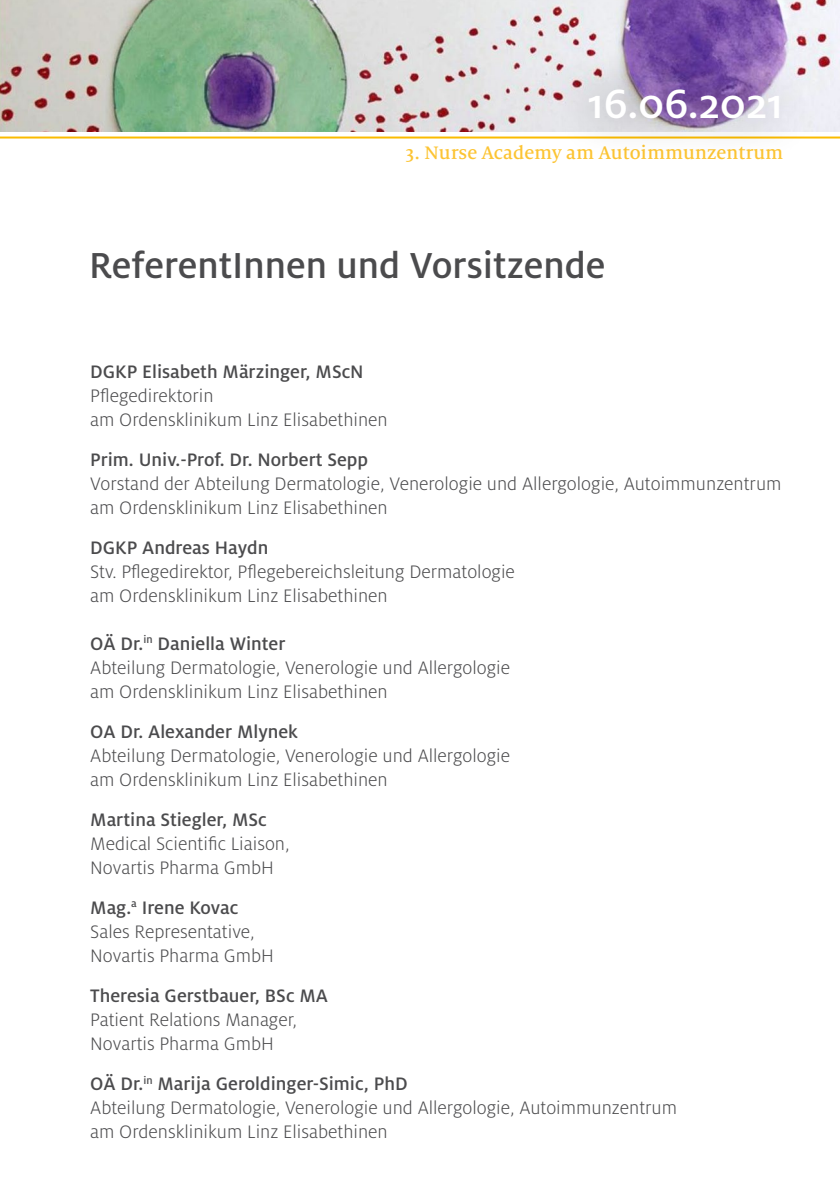
<style>
.page{position:relative;width:840px;height:1191px;background:#fff}
.page>*{position:absolute;margin:0;border:0;box-sizing:border-box;transform-origin:0 0}
.t1{font:500 45.2px "Milo OT";color:#fff}
.t2{font:500 40px "Milo OT";color:#4b4b4d}
.t3{font:300 20px/24px "Milo OT";color:#4b4b4d}
.t4{font:500 20px "Milo OT";color:#4b4b4d}
.t5{font:500 20px "Milo Serif Pro";color:#fcc433}
.s1{font-weight:500}
</style>
<div class="page">
<img style="left:0;top:0;width:839px;height:132px">
<hr style="left:0;top:136px;width:839px;height:2px;background:#fabb00">
<div style="left:550px;top:49px;width:271px;height:113px;background:#000;opacity:.5"></div>
<h1 class="t1" style="left:587px;top:79px;width:197px">16.06.2021</h1>
<p class="t5" style="left:405px;top:141px;width:379px">3. Nurse Academy am Autoimmunzentrum</p>
<h2 class="t2" style="left:89px;top:243px;width:517px">ReferentInnen und Vorsitzende</h2>
<p class="t4" style="left:90px;top:360px;width:275px">DGKP Elisabeth Märzinger, MScN</p>
<p class="t3" style="left:90px;top:384px;width:299px">Pflegedirektorin<br>am Ordensklinikum Linz Elisabethinen</p>
<p class="t4" style="left:90px;top:448px;width:279px">Prim. Univ.-Prof. Dr. Norbert Sepp</p>
<p class="t3" style="left:90px;top:472px;width:692px">Vorstand der Abteilung Dermatologie, Venerologie und Allergologie, Autoimmunzentrum am Ordensklinikum Linz Elisabethinen</p>
<p class="t4" style="left:90px;top:536px;width:179px">DGKP Andreas Haydn</p>
<p class="t3" style="left:90px;top:560px;width:426px">Stv. Pflegedirektor, Pflegebereichsleitung Dermatologie am Ordensklinikum Linz Elisabethinen</p>
<p class="t3" style="left:90px;top:632px;width:421px"><span class="s1">OÄ Dr.</span><sup>in</sup> <span class="s1">Daniella Winter<br></span>Abteilung Dermatologie, Venerologie und Allergologie am Ordensklinikum Linz Elisabethinen</p>
<p class="t4" style="left:90px;top:720px;width:209px">OA Dr. Alexander Mlynek</p>
<p class="t3" style="left:90px;top:744px;width:421px">Abteilung Dermatologie, Venerologie und Allergologie am Ordensklinikum Linz Elisabethinen</p>
<p class="t4" style="left:90px;top:808px;width:178px">Martina Stiegler, MSc</p>
<p class="t3" style="left:90px;top:832px;width:201px">Medical Scientific Liaison,<br>Novartis Pharma GmbH</p>
<p class="t3" style="left:90px;top:896px;width:185px"><span class="s1">Mag.</span><sup>a</sup> <span class="s1">Irene Kovac<br></span>Sales Representative,<br>Novartis Pharma GmbH</p>
<p class="t4" style="left:90px;top:984px;width:239px">Theresia Gerstbauer, BSc MA</p>
<p class="t3" style="left:90px;top:1008px;width:208px">Patient Relations Manager,<br>Novartis Pharma GmbH</p>
<p class="t3" style="left:90px;top:1072px;width:588px"><span class="s1">OÄ Dr.</span><sup>in</sup> <span class="s1">Marija Geroldinger-Simic, PhD<br></span>Abteilung Dermatologie, Venerologie und Allergologie, Autoimmunzentrum am Ordensklinikum Linz Elisabethinen</p>
</div>
